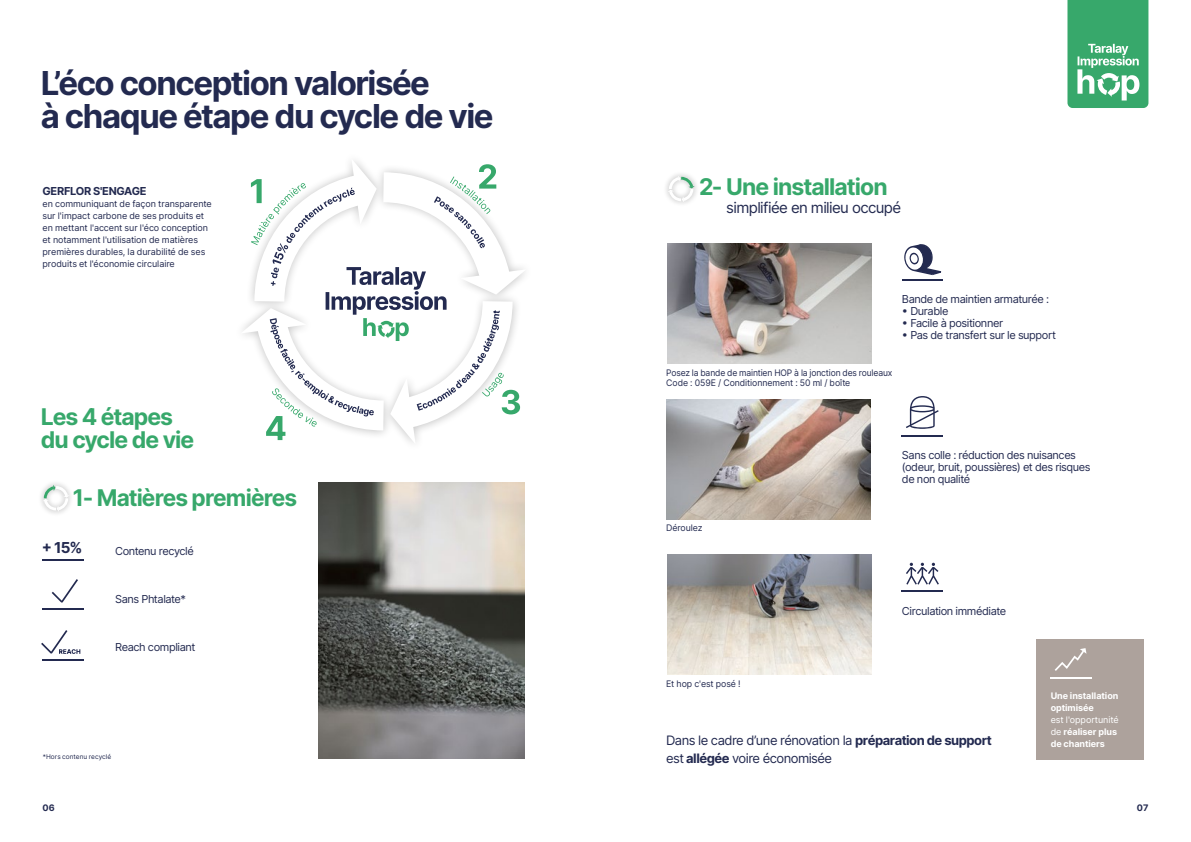
<style>
.page{position:relative;width:1191px;height:842px;background:#fff}
.page>*{position:absolute;margin:0;border:0;box-sizing:border-box;transform-origin:0 0}
.t1{font:700 33px/33px "Inter";letter-spacing:-.045em;color:#232a50}
.t2{font:700 23px/23px "Inter";letter-spacing:-.04em;color:#37a86b}
.t3{font:700 15.1px "Inter";color:#232a50}
.t4{font:15px "Inter";letter-spacing:-.04em;color:#232a50}
.t5{font:13px/18px "Inter";letter-spacing:-.04em;color:#232a50}
.t6{font:11px/12px "Inter";letter-spacing:-.035em;color:#232a50}
.t7{font:700 11px "Inter";letter-spacing:-.025em;color:#232a50}
.t8{font:9px/12px "Inter";letter-spacing:-.01em;color:#232a50}
.t9{font:9px/10px "Inter";letter-spacing:-.01em;color:#232a50;scale:.95 1}
.t10{font:700 9px/12px "Inter";letter-spacing:-.005em;color:#fff}
.t11{font:700 9px "Inter";color:#232a50}
.t12{font:6.5px "Inter";letter-spacing:.005em;color:#232a50}
.s1{font-weight:700}
.s2{font-weight:400}
</style>
<div class="page">
<div style="left:1036px;top:639px;width:108px;height:120px;background:#ada29c"></div>
<svg style="left:667px;top:175px;width:28px;height:28px"></svg>
<svg style="left:42px;top:484px;width:28px;height:28px"></svg>
<hr style="left:42px;top:559px;width:42px;height:2px;background:#232a50">
<img style="left:667px;top:243px;width:205px;height:120px">
<img style="left:667px;top:555px;width:205px;height:120px">
<img style="left:666px;top:399px;width:205px;height:120px">
<svg style="left:906px;top:563px;width:33px;height:22px"></svg>
<hr style="left:901px;top:590px;width:42px;height:2px;background:#232a50">
<svg style="left:906px;top:396px;width:32px;height:33px"></svg>
<hr style="left:901px;top:434px;width:41px;height:2px;background:#232a50">
<hr style="left:902px;top:279px;width:41px;height:2px;background:#232a50">
<svg style="left:904px;top:244px;width:37px;height:31px"></svg>
<hr style="left:1050px;top:677px;width:41px;height:2px;background:#fff">
<svg style="left:1054px;top:648px;width:32px;height:23px"></svg>
<svg style="left:52px;top:579px;width:26px;height:23px"></svg>
<hr style="left:43px;top:608px;width:41px;height:2px;background:#232a50">
<svg style="left:243px;top:161px;width:282px;height:282px"></svg>
<img style="left:319px;top:483px;width:205px;height:276px">
<svg style="left:1067px;top:0;width:81px;height:108px;background:#53b47f"></svg>
<svg style="left:41px;top:630px;width:39px;height:24px"></svg>
<hr style="left:43px;top:659px;width:41px;height:2px;background:#232a50">
<h1 class="t1" style="left:41px;top:66px;width:454px">L’éco conception valorisée<br>à chaque étape du cycle de vie</h1>
<p class="t7" style="left:43px;top:183px;width:106px">GERFLOR S'ENGAGE</p>
<p class="t8" style="left:43px;top:198px;width:171px">en communiquant de façon transparente sur l'impact carbone de ses produits et en mettant l'accent sur l'éco conception et notamment l'utilisation de matières premières durables, la durabilité de ses produits et l'économie circulaire</p>
<h2 class="t2" style="left:41px;top:404px;width:155px">Les 4 étapes du cycle de vie</h2>
<h2 class="t2" style="left:73px;top:486px;width:226px">1- Matières premières</h2>
<h3 class="t3" style="left:42px;top:536px;width:42px">+ 15%</h3>
<p class="t6" style="left:115px;top:545px;width:80px">Contenu recyclé</p>
<p class="t6" style="left:115px;top:593px;width:72px">Sans Phtalate*</p>
<p class="t6" style="left:115px;top:641px;width:82px">Reach compliant</p>
<p class="t12" style="left:43px;top:752px;width:70px">*Hors contenu recyclé</p>
<h2 class="t2" style="left:699px;top:174px;width:190px">2- Une installation</h2>
<h3 class="t4" style="left:726px;top:196px;width:176px">simplifiée en milieu occupé</h3>
<p class="t9" style="left:666px;top:367px;width:239px">Posez la bande de maintien HOP à la jonction des rouleaux<br>Code : 059E / Conditionnement : 50 ml / boîte</p>
<p class="t6" style="left:902px;top:293px;width:149px">Bande de maintien armaturée :</p>
<p class="t6" style="left:902px;top:305px;width:48px">• Durable</p>
<p class="t6" style="left:902px;top:317px;width:103px">• Facile à positionner</p>
<p class="t6" style="left:902px;top:329px;width:156px">• Pas de transfert sur le support</p>
<p class="t8" style="left:666px;top:522px;width:38px">Déroulez</p>
<p class="t6" style="left:902px;top:449px;width:190px">Sans colle : réduction des nuisances (odeur, bruit, poussières) et des risques de non qualité</p>
<p class="t8" style="left:666px;top:678px;width:76px">Et hop c'est posé !</p>
<p class="t6" style="left:902px;top:605px;width:106px">Circulation immédiate</p>
<h3 class="t5" style="left:666px;top:731px;width:327px">Dans le cadre d’une rénovation la <span class="s1">préparation de support </span>est <span class="s1">allégée</span> voire économisée</h3>
<p class="t10" style="left:1050px;top:690px;width:69px">Une installation optimisée</p>
<p class="t10" style="left:1050px;top:714px;width:69px"><span class="s2">est l'opportunité de</span> réaliser plus de chantiers</p>
<p class="t11" style="left:43px;top:801px;width:14px">06</p>
<p class="t11" style="left:1137px;top:801px;width:13px">07</p>
</div>
